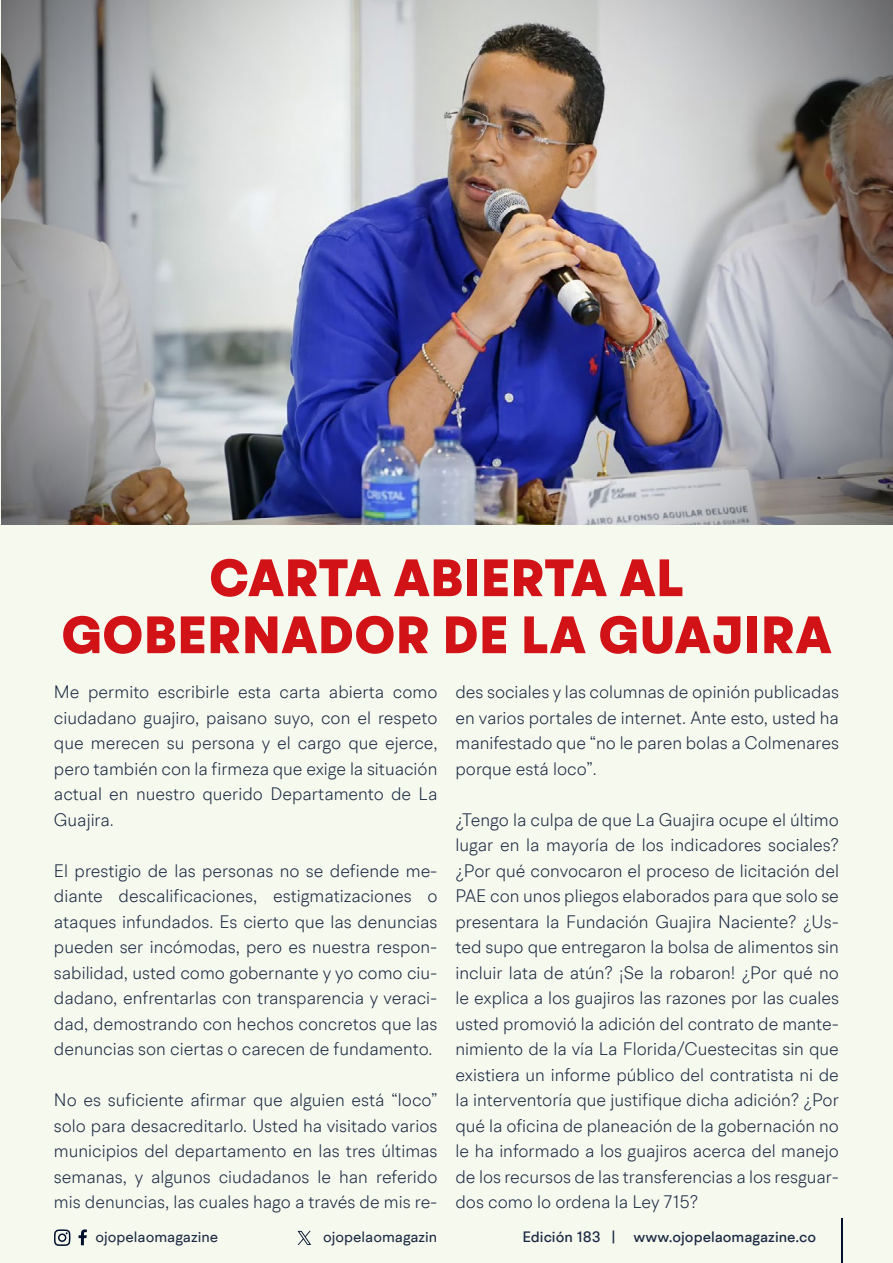
<style>
.page{position:relative;width:893px;height:1263px;background:#f6f9ee}
.page>*{position:absolute;margin:0;border:0;box-sizing:border-box;transform-origin:0 0}
.t1{font:900 52.5px/57px "BR Hendrix";letter-spacing:.01em;color:#d11217;text-align:center}
.t2{font:300 18px/25.5px "BR Hendrix";color:#1b2943;text-align:justify}
.t3{font:500 15px "BR Hendrix";color:#1b2943}
.t4{font:15px "BR Hendrix";color:#1b2943}
</style>
<div class="page">
<svg style="left:79px;top:1229px;width:8px;height:16px"></svg>
<svg style="left:54px;top:1229px;width:17px;height:17px"></svg>
<hr style="left:841px;top:1219px;width:1px;height:44px;background:#000f2b">
<svg style="left:298px;top:1231px;width:13px;height:14px"></svg>
<img style="left:1px;top:0;width:892px;height:524px">
<h1 class="t1" style="left:61px;top:551px;width:772px">CARTA ABIERTA AL<br>GOBERNADOR DE LA GUAJIRA</h1>
<p class="t2" style="left:54px;top:679px;width:385px">Me permito escribirle esta carta abierta como ciudadano guajiro, paisano suyo, con el respeto que merecen su persona y el cargo que ejerce, pero también con la firmeza que exige la situación actual en nuestro querido Departamento de La Guajira.</p>
<p class="t2" style="left:54px;top:858px;width:385px">El prestigio de las personas no se defiende me&shy;diante descalificaciones, estigmatizaciones o ataques infundados. Es cierto que las denuncias pueden ser incómodas, pero es nuestra respon&shy;sabilidad, usted como gobernante y yo como ciu&shy;dadano, enfrentarlas con transparencia y veraci&shy;dad, demostrando con hechos concretos que las denuncias son ciertas o carecen de fundamento.</p>
<p class="t2" style="left:54px;top:1087px;width:385px">No es suficiente afirmar que alguien está “loco” solo para desacreditarlo. Usted ha visitado varios municipios del departamento en las tres últimas semanas, y algunos ciudadanos le han referido mis denuncias, las cuales hago a través de mis re-</p>
<p class="t2" style="left:455px;top:679px;width:385px">des sociales y las columnas de opinión publicadas en varios portales de internet. Ante esto, usted ha manifestado que “no le paren bolas a Colmenares porque está loco”.</p>
<p class="t2" style="left:455px;top:807px;width:385px">¿Tengo la culpa de que La Guajira ocupe el último lugar en la mayoría de los indicadores sociales? ¿Por qué convocaron el proceso de licitación del PAE con unos pliegos elaborados para que solo se presentara la Fundación Guajira Naciente? ¿Us&shy;ted supo que entregaron la bolsa de alimentos sin incluir lata de atún? ¡Se la robaron! ¿Por qué no le explica a los guajiros las razones por las cuales usted promovió la adición del contrato de mante&shy;nimiento de la vía La Florida/Cuestecitas sin que existiera un informe público del contratista ni de la interventoría que justifique dicha adición? ¿Por qué la oficina de planeación de la gobernación no le ha informado a los guajiros acerca del manejo de los recursos de las transferencias a los resguar&shy;dos como lo ordena la Ley 715?</p>
<p class="t4" style="left:96px;top:1227px;width:124px">ojopelaomagazine</p>
<p class="t4" style="left:323px;top:1227px;width:116px">ojopelaomagazin</p>
<p class="t3" style="left:522px;top:1227px;width:295px">Edición 183 | www.ojopelaomagazine.co</p>
</div>
